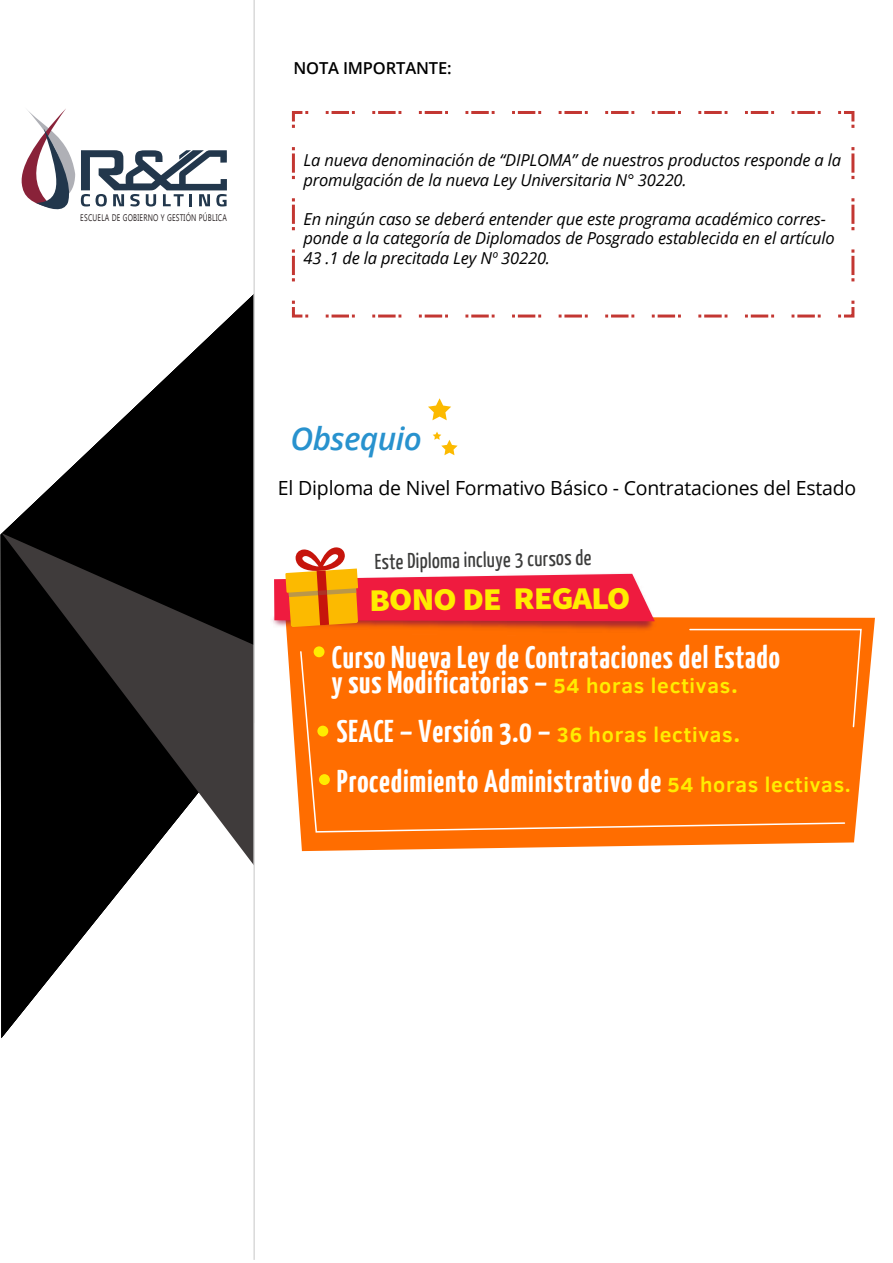
<style>
.page{position:relative;width:893px;height:1263px;background:#fff}
.page>*{position:absolute;margin:0;border:0;box-sizing:border-box;transform-origin:0 0}
.t1{font:900 31.65px "Source Sans Pro";color:#ffec00;scale:1.07 1}
.t2{font:700 31.5px/24.9px "Yanone Kaffeesatz";letter-spacing:.025em;color:#fff}
.t3{font:italic 600 31.5px "Open Sans";letter-spacing:-.02em;color:#2892ce}
.t4{font:21.45px "Yanone Kaffeesatz";color:#3c3c3b}
.t5{font:19.5px "Open Sans";letter-spacing:-.01em;color:#000}
.t6{font:italic 16.5px/19.5px "Open Sans";letter-spacing:-.01em;color:#000}
.t7{font:600 16.5px "Open Sans";letter-spacing:-.01em;color:#000}
.t8{font:9.6px "Ebrima";letter-spacing:.03em;color:#2b2425;scale:.74 1}
.s1{font-family:"Clear Sans";font-size:21px;color:#ffed00}
.s2{font-family:"Clear Sans";font-size:24.15px;color:#ffed00}
</style>
<div class="page">
<svg style="left:289px;top:617px;width:586px;height:234px;fill:#ff6d00"></svg>
<img style="left:272px;top:617px;width:432px;height:63px">
<svg style="left:274px;top:547px;width:381px;height:80px"></svg>
<div style="left:314px;top:646px;width:10px;height:11px;background:#ffec00;border-radius:50%"></div>
<svg style="left:21px;top:109px;width:206px;height:101px"></svg>
<svg style="left:1px;top:295px;width:252px;height:743px"></svg>
<svg style="left:2px;top:533px;width:251px;height:333px;background:#212020"></svg>
<hr style="left:253px;top:0;width:2px;height:1260px;background:#dadada">
<svg style="left:291px;top:111px;width:564px;height:207px"></svg>
<svg style="left:428px;top:398px;width:23px;height:22px"></svg>
<svg style="left:433px;top:432px;width:25px;height:23px"></svg>
<div style="left:299px;top:650px;width:547px;height:183px;background:#ff6d00"></div>
<div style="left:688px;top:628px;width:175px;height:100px;background:#ff6d00"></div>
<p class="t8" style="left:80px;top:211px;width:200px">ESCUELA DE GOBIERNO Y GESTIÓN PÚBLICA</p>
<p class="t7" style="left:293px;top:56px;width:160px">NOTA IMPORTANTE:</p>
<p class="t6" style="left:303px;top:150px;width:539px">La nueva denominación de “DIPLOMA” de nuestros productos responde a la promulgación de la nueva Ley Universitaria N° 30220.</p>
<p class="t6" style="left:303px;top:209px;width:533px">En ningún caso se deberá entender que este programa académico corres&shy;ponde a la categoría de Diplomados de Posgrado establecida en el artículo<br>43 .1 de la precitada Ley Nº 30220.</p>
<h2 class="t3" style="left:290px;top:417px;width:133px">Obsequio</h2>
<p class="t5" style="left:278px;top:475px;width:580px">El Diploma de Nivel Formativo Básico - Contrataciones del Estado</p>
<h3 class="t4" style="left:374px;top:548px;width:218px;rotate:-1deg">Este Diploma incluye 3 cursos de</h3>
<h1 class="t1" style="left:369px;top:578px;width:246px">BONO DE REGALO</h1>
<h2 class="t2" style="left:332px;top:644px;width:450px">Curso Nueva Ley de Contrataciones del Estado y sus Modificatorias – <span class="s1">54 horas lectivas</span><span class="s2">.</span></h2>
<h2 class="t2" style="left:337px;top:706px;width:515px;line-height:49.8px">SEACE – Versión 3.0 – <span class="s1">36 horas lectivas</span><span class="s2">.<br></span>Procedimiento Administrativo de <span class="s1">54 horas lectivas.</span></h2>
</div>
